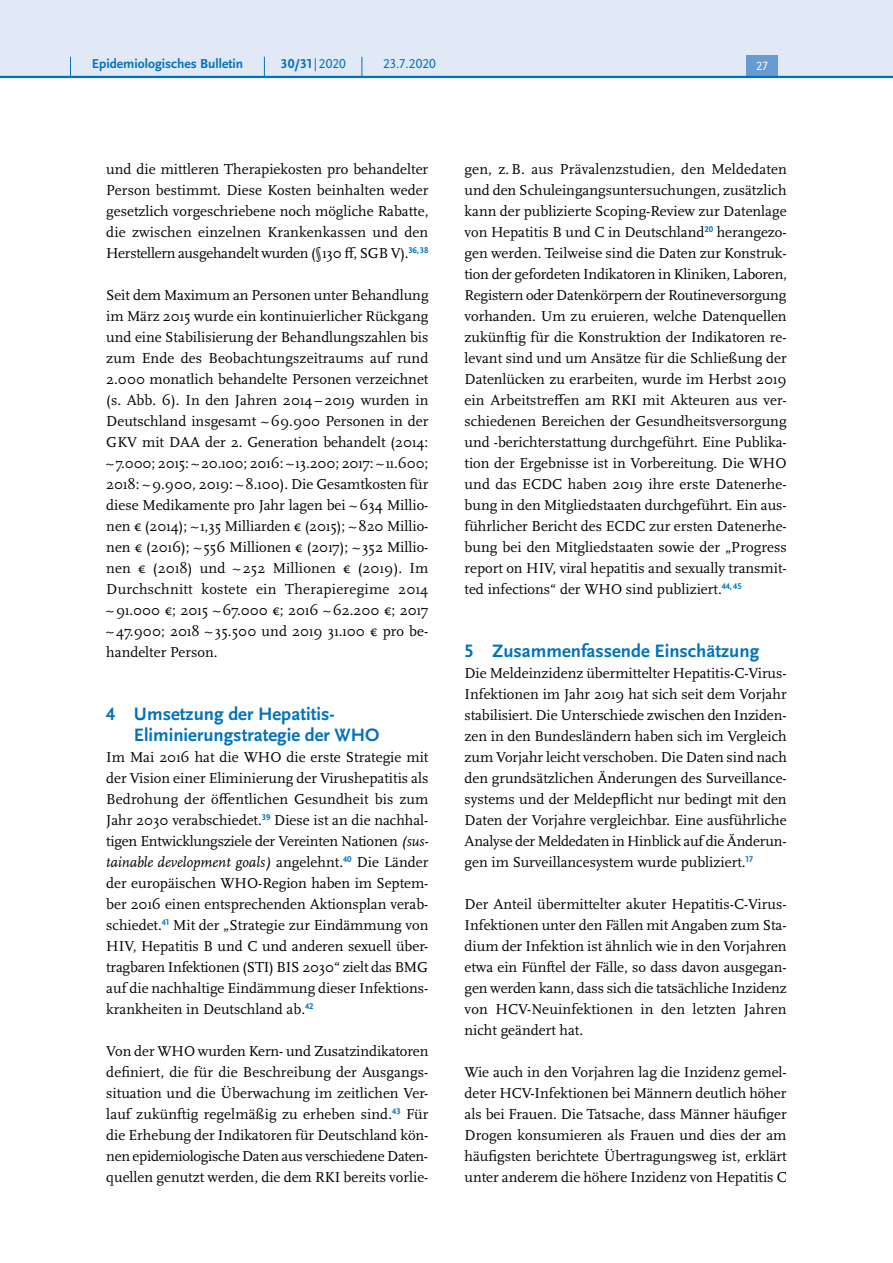
<style>
.page{position:relative;width:893px;height:1263px;background:#fff}
.page>*{position:absolute;margin:0;border:0;box-sizing:border-box;transform-origin:0 0}
.t1{font:700 18.75px/21px "Scala Sans Pro";color:#0072bc}
.P_-_Fließtext{font:15px/21px "Scala Pro";color:#000;text-align:justify}
.t2{font:700 13.5px "Scala Sans Pro";color:#0072bc}
.t3{font:13.5px "Scala Sans Pro";color:#0072bc}
.t4{font:12.45px "Scala Sans Pro";color:#fff}
.s1{font-weight:400}
.s2{font-style:italic}
</style>
<div class="page">
<div style="left:0;top:0;width:893px;height:77px;background:#e1e8f6"></div>
<div style="left:746px;top:55px;width:32px;height:21px;background:#679bd2"></div>
<hr style="left:0;top:76px;width:893px;height:2px;background:#0072bc">
<svg style="left:70px;top:57px;width:1px;height:19px"></svg>
<svg style="left:264px;top:57px;width:1px;height:19px"></svg>
<svg style="left:362px;top:57px;width:1px;height:19px"></svg>
<p class="t2" style="left:92px;top:55px;width:153px">Epidemiologisches Bulletin</p>
<p class="t2" style="left:281px;top:55px;width:67px">30/31 <span class="s1">|2020</span></p>
<p class="t3" style="left:383px;top:55px;width:54px">23.7.2020</p>
<p class="t4" style="left:756px;top:59px;width:13px">27</p>
<p class="P_-_Fließtext" style="left:106px;top:158px;width:324px">und die mittleren Therapiekosten pro behandelter Person bestimmt. Diese Kosten beinhalten weder gesetzlich vorgeschriebene noch mögliche Rabatte, die zwischen einzelnen Krankenkassen und den Herstellern ausgehandelt wurden (§130 ff, SGB V).<sup>36,38</sup></p>
<p class="P_-_Fließtext" style="left:106px;top:284px;width:324px">Seit dem Maximum an Personen unter Behandlung im März 2015 wurde ein kontinuierlicher Rückgang und eine Stabilisierung der Behandlungszahlen bis zum Ende des Beobachtungszeitraums auf rund 2.000 monatlich behandelte Personen verzeichnet (s. Abb. 6). In den Jahren 2014– 2019 wurden in Deutschland insgesamt ~69.900 Personen in der GKV mit DAA der 2. Generation behandelt (2014: ~7.000; 2015: ~20.100; 2016: ~13.200; 2017: ~11.600; 2018: ~9.900, 2019: ~8.100). Die Gesamtkosten für diese Medikamente pro Jahr lagen bei ~634 Millio&shy;nen € (2014); ~1,35 Milliarden € (2015); ~820 Millio&shy;nen € (2016); ~556 Millionen € (2017); ~352 Millio&shy;nen € (2018) und ~ 252 Millionen € (2019). Im Durchschnitt kostete ein Therapieregime 2014 ~91.000 €; 2015 ~67.000 €; 2016 ~62.200 €; 2017 ~47.900; 2018 ~ 35.500 und 2019 31.100 € pro be&shy;handelter Person.</p>
<p class="t1" style="left:134px;top:703px;width:247px;text-indent:-28px">4 Umsetzung der Hepatitis-<br>Eliminierungstrategie der WHO</p>
<p class="P_-_Fließtext" style="left:106px;top:746px;width:324px">Im Mai 2016 hat die WHO die erste Strategie mit der Vision einer Eliminierung der Virushepatitis als Bedrohung der öffentlichen Gesundheit bis zum Jahr 2030 verabschiedet.<sup>39</sup> Diese ist an die nachhal&shy;tigen Entwicklungsziele der Vereinten Nationen <span class="s2">(sus&shy;tainable development goals)</span> angelehnt.<sup>40</sup> Die Länder der europäischen WHO-Region haben im Septem&shy;ber 2016 einen entsprechenden Aktionsplan verab&shy;schiedet.<sup>41</sup> Mit der „Strategie zur Eindämmung von HIV, Hepatitis B und C und anderen sexuell über&shy;tragbaren Infektionen (STI) BIS 2030“ zielt das BMG auf die nachhaltige Eindämmung dieser Infektions&shy;krankheiten in Deutschland ab.<sup>42</sup></p>
<p class="P_-_Fließtext" style="left:106px;top:1040px;width:324px">Von der WHO wurden Kern- und Zusatzindikatoren definiert, die für die Beschreibung der Ausgangs&shy;situation und die Überwachung im zeitlichen Ver&shy;lauf zukünftig regelmäßig zu erheben sind.<sup>43</sup> Für die Erhebung der Indikatoren für Deutschland kön&shy;nen epidemiologische Daten aus verschiedene Daten&shy;quellen genutzt werden, die dem RKI bereits vorlie-</p>
<p class="P_-_Fließtext" style="left:465px;top:158px;width:324px">gen, z.B. aus Prävalenzstudien, den Meldedaten und den Schuleingangsuntersuchungen, zusätzlich kann der publizierte Scoping-Review zur Datenlage von Hepatitis B und C in Deutschland<sup>20</sup> herangezo&shy;gen werden. Teilweise sind die Daten zur Konstruk&shy;tion der gefordeten Indikatoren in Kliniken, Laboren, Registern oder Datenkörpern der Routineversorgung vorhanden. Um zu eruieren, welche Datenquellen zukünftig für die Konstruktion der Indikatoren re&shy;levant sind und um Ansätze für die Schließung der Datenlücken zu erarbeiten, wurde im Herbst 2019 ein Arbeitstreffen am RKI mit Akteuren aus ver&shy;schiedenen Bereichen der Gesundheitsversorgung und -berichterstattung durchgeführt. Eine Publika&shy;tion der Ergebnisse ist in Vorbereitung. Die WHO und das ECDC haben 2019 ihre erste Datenerhe&shy;bung in den Mitgliedstaaten durchgeführt. Ein aus&shy;führlicher Bericht des ECDC zur ersten Datenerhe&shy;bung bei den Mitgliedstaaten sowie der „Progress report on HIV, viral hepatitis and sexually transmit&shy;ted infections“ der WHO sind publiziert.<sup>44,</sup> <sup>45</sup></p>
<p class="t1" style="left:465px;top:640px;width:296px">5 Zusammenfassende Einschätzung</p>
<p class="P_-_Fließtext" style="left:465px;top:662px;width:324px">Die Meldeinzidenz übermittelter Hepatitis-C-Virus-Infektionen im Jahr 2019 hat sich seit dem Vorjahr stabilisiert. Die Unterschiede zwischen den Inziden&shy;zen in den Bundesländern haben sich im Vergleich zum Vorjahr leicht verschoben. Die Daten sind nach den grundsätzlichen Änderungen des Surveillance&shy;systems und der Meldepflicht nur bedingt mit den Daten der Vorjahre vergleichbar. Eine ausführliche Analyse der Meldedaten in Hinblick auf die Änderun&shy;gen im Surveillancesystem wurde publiziert.<sup>17</sup></p>
<p class="P_-_Fließtext" style="left:465px;top:893px;width:324px">Der Anteil übermittelter akuter Hepatitis-C-Virus-Infektionen unter den Fällen mit Angaben zum Sta&shy;dium der Infektion ist ähnlich wie in den Vorjahren etwa ein Fünftel der Fälle, so dass davon ausgegan&shy;gen werden kann, dass sich die tatsächliche Inzidenz von HCV-Neuinfektionen in den letzten Jahren nicht geändert hat.</p>
<p class="P_-_Fließtext" style="left:465px;top:1061px;width:324px">Wie auch in den Vorjahren lag die Inzidenz gemel&shy;deter HCV-Infektionen bei Männern deutlich höher als bei Frauen. Die Tatsache, dass Männer häufiger Drogen konsumieren als Frauen und dies der am häufigsten berichtete Übertragungsweg ist, erklärt unter anderem die höhere Inzidenz von Hepatitis C</p>
</div>
